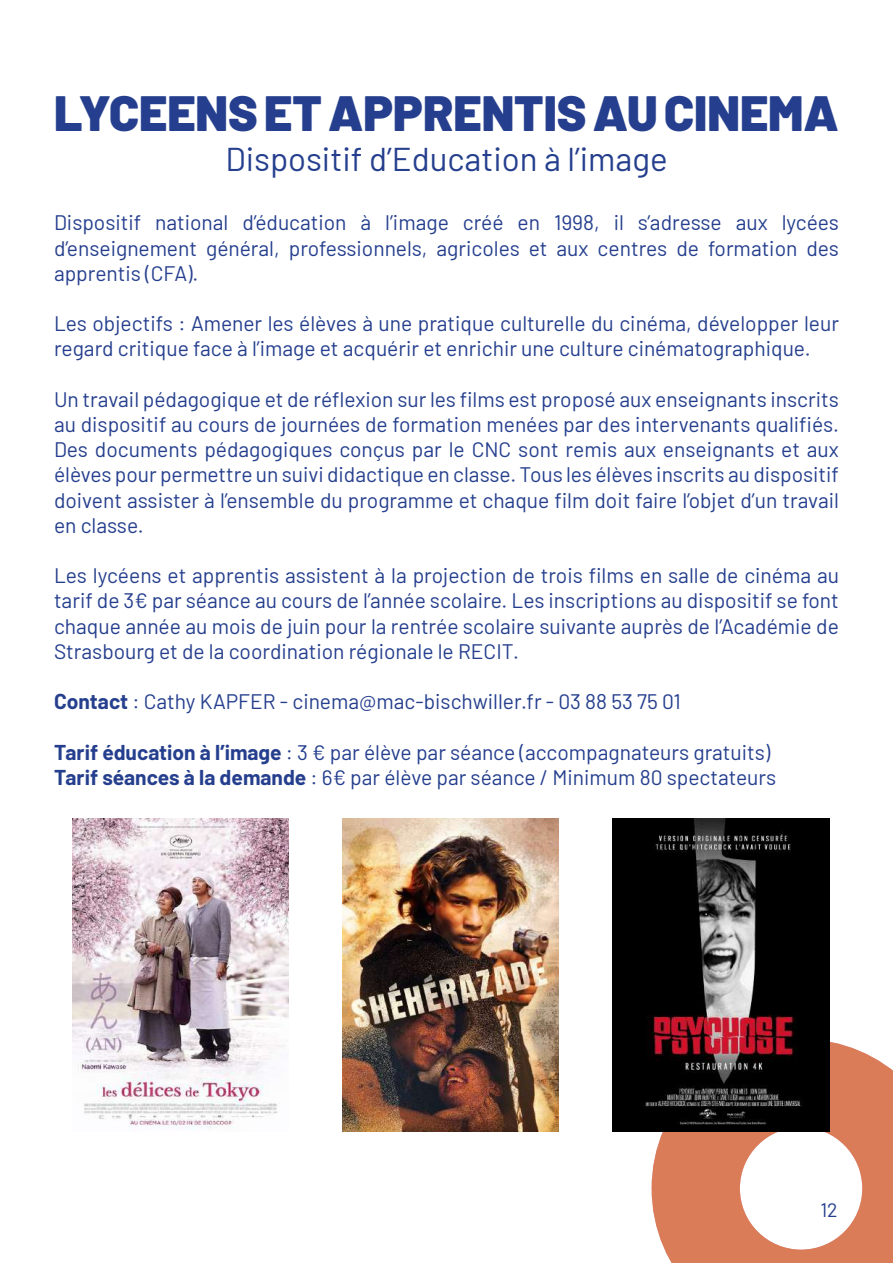
<style>
.page{position:relative;width:893px;height:1263px;background:#fff}
.page>*{position:absolute;margin:0;border:0;box-sizing:border-box;transform-origin:0 0}
.t1{font:900 49.5px "Barlow";color:#253f8e}
.t2{font:33px "Barlow";color:#253f8e}
.t3{font:21px/25.2px "Barlow";color:#253f8e;text-align:justify}
.t4{font:19.5px "Barlow";color:#253f8e}
.s1{font-weight:700}
</style>
<div class="page">
<svg style="left:652px;top:1039px;width:241px;height:224px"></svg>
<img style="left:612px;top:819px;width:217px;height:312px">
<img style="left:342px;top:819px;width:217px;height:312px">
<img style="left:72px;top:819px;width:217px;height:310px">
<h1 class="t1" style="left:54px;top:76px;width:786px">LYCEENS ET APPRENTIS AU CINEMA</h1>
<h2 class="t2" style="left:225px;top:135px;width:444px">Dispositif d’Education à l’image</h2>
<p class="t3" style="left:54px;top:209px;width:786px">Dispositif national d’éducation à l’image créé en 1998, il s’adresse aux lycées d’enseignement général, professionnels, agricoles et aux centres de formation des apprentis (CFA).</p>
<p class="t3" style="left:54px;top:309px;width:786px">Les objectifs : Amener les élèves à une pratique culturelle du cinéma, développer leur regard critique face à l’image et acquérir et enrichir une culture cinématographique.</p>
<p class="t3" style="left:54px;top:385px;width:787px">Un travail pédagogique et de réflexion sur les films est proposé aux enseignants inscrits au dispositif au cours de journées de formation menées par des intervenants qualifiés.<br>Des documents pédagogiques conçus par le CNC sont remis aux enseignants et aux élèves pour permettre un suivi didactique en classe. Tous les élèves inscrits au dispositif doivent assister à l’ensemble du programme et chaque film doit faire l’objet d’un travail en classe.</p>
<p class="t3" style="left:54px;top:561px;width:786px">Les lycéens et apprentis assistent à la projection de trois films en salle de cinéma au tarif de 3€ par séance au cours de l’année scolaire. Les inscriptions au dispositif se font chaque année au mois de juin pour la rentrée scolaire suivante auprès de l’Académie de Strasbourg et de la coordination régionale le RECIT.</p>
<p class="t3" style="left:54px;top:687px;width:628px"><span class="s1">Contact</span> : Cathy KAPFER - cinema@mac-bischwiller.fr - 03 88 53 75 01</p>
<p class="t3" style="left:54px;top:738px;width:724px"><span class="s1">Tarif éducation à l’image</span> : 3 € par élève par séance (accompagnateurs gratuits)<br><span class="s1">Tarif séances à la demande</span> : 6€ par élève par séance / Minimum 80 spectateurs</p>
<p class="t4" style="left:820px;top:1196px;width:19px">12</p>
</div>
